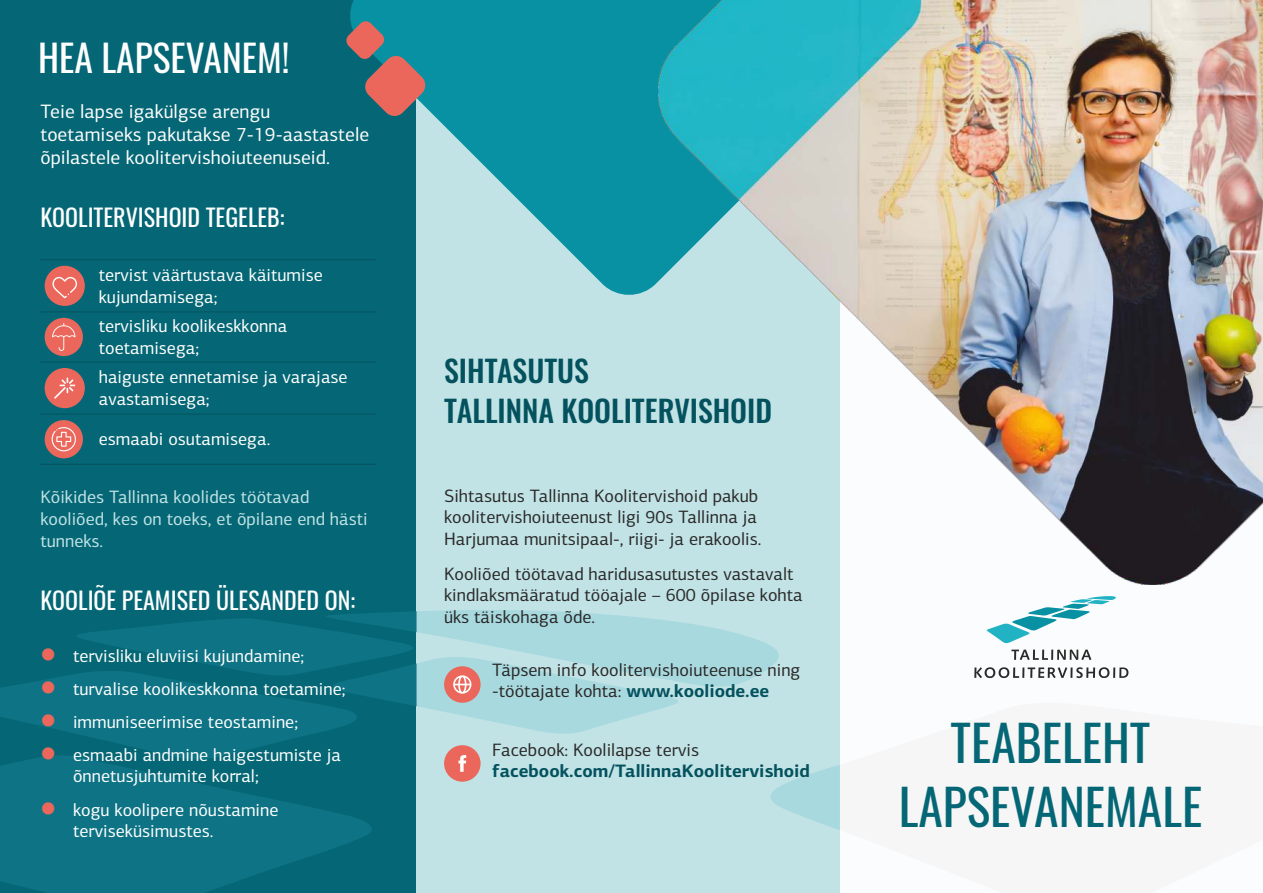
<style>
.page{position:relative;width:1263px;height:893px;background:#fff}
.page>*{position:absolute;margin:0;border:0;box-sizing:border-box;transform-origin:0 0}
.t1{font:49.65px/63.4px "Oswald";color:#056775;text-align:center}
.t2{font:37.5px "Oswald";color:#fefefe}
.t3{font:500 30px/40.3px "Oswald";color:#04525e}
.t4{font:24px "Oswald";color:#fefefe}
.t5{font:19.5px/23.4px "PF Centro Sans Pro";color:#fefefe}
.t6{font:18px/21.6px "PF Centro Sans Pro";color:#fefefe}
.t7{font:18px/21.6px "PF Centro Sans Pro";color:#2b2a29}
.t8{font:18px/21.6px "PF Centro Sans Pro";color:#c1e3e6}
.t9{font:700 18px "PF Centro Sans Pro";color:#04525e}
.s1{color:#ec675b}
.s2{font-weight:700;color:#04525e}
</style>
<div class="page">
<div style="left:0;top:0;width:417px;height:893px;background:#056775"></div>
<div style="left:417px;top:0;width:423px;height:893px;background:#c1e3e6"></div>
<svg style="left:350px;top:0;width:309px;height:299px;fill:#0791a2"></svg>
<svg style="left:0;top:760px;width:372px;height:133px;fill:#0e7485"></svg>
<svg style="left:0;top:611px;width:417px;height:149px"></svg>
<div style="left:840px;top:0;width:423px;height:893px;background:#fafcfd"></div>
<svg style="left:770px;top:765px;width:70px;height:65px"></svg>
<svg style="left:987px;top:596px;width:129px;height:47px"></svg>
<svg style="left:974px;top:667px;width:154px;height:11px"></svg>
<svg style="left:1011px;top:649px;width:80px;height:11px"></svg>
<svg style="left:346px;top:21px;width:80px;height:96px"></svg>
<div style="left:45px;top:266px;width:40px;height:40px;background:#ec675b;border-radius:50%"></div>
<svg style="left:52px;top:277px;width:25px;height:21px"></svg>
<div style="left:45px;top:368px;width:40px;height:40px;background:#ec675b;border-radius:50%"></div>
<svg style="left:54px;top:377px;width:21px;height:22px"></svg>
<div style="left:45px;top:420px;width:38px;height:38px;background:#ec675b;border-radius:50%"></div>
<svg style="left:52px;top:427px;width:24px;height:24px"></svg>
<div style="left:45px;top:318px;width:38px;height:38px;background:#ec675b;border-radius:50%"></div>
<svg style="left:52px;top:323px;width:23px;height:28px"></svg>
<hr style="left:40px;top:311px;width:336px;height:1px;background:#04525e">
<hr style="left:40px;top:362px;width:336px;height:1px;background:#04525e">
<hr style="left:40px;top:414px;width:336px;height:1px;background:#04525e">
<hr style="left:40px;top:464px;width:336px;height:1px;background:#04525e">
<hr style="left:40px;top:259px;width:336px;height:1px;background:#04525e">
<svg style="left:417px;top:610px;width:362px;height:124px;fill:#a8d9df"></svg>
<div style="left:444px;top:745px;width:37px;height:37px;background:#ec675b;border-radius:50%"></div>
<svg style="left:458px;top:755px;width:8px;height:17px"></svg>
<div style="left:444px;top:666px;width:37px;height:37px;background:#ec675b;border-radius:50%"></div>
<svg style="left:453px;top:675px;width:18px;height:19px"></svg>
<img style="left:659px;top:0;width:604px;height:585px">
<h2 class="t2" style="left:38px;top:28px;width:253px">HEA LAPSEVANEM!</h2>
<p class="t5" style="left:40px;top:101px;width:330px">Teie lapse igakülgse arengu toetamiseks pakutakse 7-19-aastastele õpilastele koolitervishoiuteenuseid.</p>
<h3 class="t4" style="left:40px;top:198px;width:246px">KOOLITERVISHOID TEGELEB:</h3>
<p class="t6" style="left:99px;top:266px;width:226px">tervist väärtustava käitumise kujundamisega;</p>
<p class="t6" style="left:99px;top:317px;width:190px">tervisliku koolikeskkonna toetamisega;</p>
<p class="t6" style="left:99px;top:368px;width:250px">haiguste ennetamise ja varajase avastamisega;</p>
<p class="t6" style="left:99px;top:430px;width:173px">esmaabi osutamisega.</p>
<p class="t8" style="left:40px;top:488px;width:329px">Kõikides Tallinna koolides töötavad kooliõed, kes on toeks, et õpilane end hästi tunneks.</p>
<h3 class="t4" style="left:40px;top:581px;width:316px">KOOLIÕE PEAMISED ÜLESANDED ON:</h3>
<p class="t6" style="left:40px;top:646px;width:265px"><span class="s1">●</span> tervisliku eluviisi kujundamine;</p>
<p class="t6" style="left:40px;top:679px;width:307px"><span class="s1">●</span> turvalise koolikeskkonna toetamine;</p>
<p class="t6" style="left:40px;top:712px;width:259px"><span class="s1">●</span> immuniseerimise teostamine;</p>
<p class="t6" style="left:73px;top:745px;width:269px;text-indent:-33px"><span class="s1">●</span> esmaabi andmine haigestumiste ja õnnetusjuhtumite korral;</p>
<p class="t6" style="left:73px;top:800px;width:207px;text-indent:-33px"><span class="s1">●</span> kogu koolipere nõustamine terviseküsimustes.</p>
<h3 class="t3" style="left:444px;top:349px;width:330px">SIHTASUTUS<br>TALLINNA KOOLITERVISHOID</h3>
<p class="t7" style="left:444px;top:486px;width:319px">Sihtasutus Tallinna Koolitervishoid pakub koolitervishoiuteenust ligi 90s Tallinna ja<br>Harjumaa munitsipaal-, riigi- ja erakoolis.</p>
<p class="t7" style="left:444px;top:564px;width:360px">Kooliõed töötavad haridusasutustes vastavalt kindlaksmääratud tööajale – 600 õpilase kohta üks täiskohaga õde.</p>
<p class="t7" style="left:492px;top:660px;width:310px">Täpsem info koolitervishoiuteenuse ning -töötajate kohta: <span class="s2">www.kooliode.ee</span></p>
<p class="t7" style="left:492px;top:740px;width:208px">Facebook: Koolilapse tervis</p>
<p class="t9" style="left:492px;top:764px;width:319px">facebook.com/TallinnaKoolitervishoid</p>
<h1 class="t1" style="left:899px;top:709px;width:305px">TEABELEHT<br>LAPSEVANEMALE</h1>
</div>
